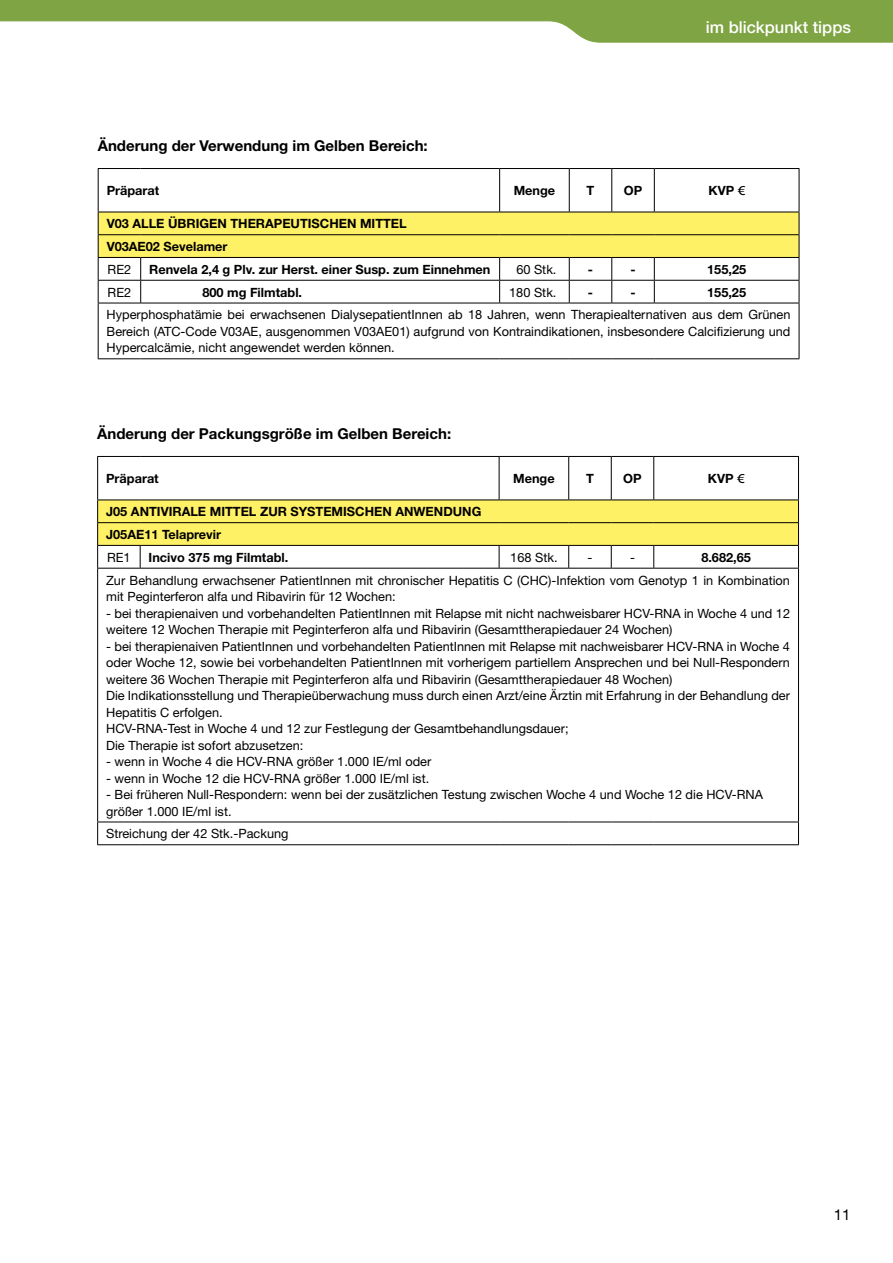
<style>
.page{position:relative;width:893px;height:1263px;background:#fff}
.page>*{position:absolute;margin:0;border:0;box-sizing:border-box;transform-origin:0 0}
.t1{font:500 16.5px "Helvetica Neue LT Pro";color:#fff}
.t2{font:700 15px "Helvetica Neue";color:#000}
.t3{font:15px "Helvetica Neue";color:#000}
.t4{font:12.75px/16.5px "Helvetica Neue";color:#000}
.t5{font:700 12.75px/22.6px "Helvetica Neue";color:#000}
.s1{font-family:"Linotype Euro Font Ato F";font-weight:400}
</style>
<div class="page">
<svg style="left:0;top:0;width:893px;height:43px"></svg>
<hr style="left:97px;top:456px;width:43px;height:1px;background:#000">
<hr style="left:97px;top:457px;width:1px;height:43px;background:#000">
<hr style="left:140px;top:456px;width:359px;height:1px;background:#000">
<hr style="left:499px;top:456px;width:70px;height:1px;background:#000">
<hr style="left:499px;top:457px;width:1px;height:43px;background:#000">
<hr style="left:569px;top:456px;width:42px;height:1px;background:#000">
<hr style="left:568px;top:457px;width:1px;height:43px;background:#000">
<hr style="left:611px;top:456px;width:43px;height:1px;background:#000">
<hr style="left:611px;top:457px;width:1px;height:43px;background:#000">
<hr style="left:654px;top:456px;width:145px;height:1px;background:#000">
<hr style="left:653px;top:457px;width:1px;height:43px;background:#000">
<hr style="left:798px;top:457px;width:1px;height:43px;background:#000">
<svg style="left:97px;top:500px;width:702px;height:68px"></svg>
<hr style="left:97px;top:568px;width:43px;height:1px;background:#000">
<hr style="left:97px;top:568px;width:1px;height:254px;background:#000">
<hr style="left:140px;top:568px;width:359px;height:1px;background:#000">
<hr style="left:499px;top:568px;width:70px;height:1px;background:#000">
<hr style="left:569px;top:568px;width:42px;height:1px;background:#000">
<hr style="left:611px;top:568px;width:43px;height:1px;background:#000">
<hr style="left:654px;top:568px;width:145px;height:1px;background:#000">
<hr style="left:798px;top:568px;width:1px;height:254px;background:#000">
<hr style="left:97px;top:822px;width:43px;height:1px;background:#000">
<svg style="left:97px;top:822px;width:1px;height:22px"></svg>
<hr style="left:140px;top:822px;width:359px;height:1px;background:#000">
<hr style="left:499px;top:822px;width:70px;height:1px;background:#000">
<hr style="left:569px;top:822px;width:42px;height:1px;background:#000">
<hr style="left:611px;top:822px;width:43px;height:1px;background:#000">
<hr style="left:654px;top:822px;width:145px;height:1px;background:#000">
<svg style="left:798px;top:822px;width:1px;height:22px"></svg>
<hr style="left:97px;top:844px;width:43px;height:1px;background:#000">
<hr style="left:140px;top:844px;width:359px;height:1px;background:#000">
<hr style="left:499px;top:844px;width:70px;height:1px;background:#000">
<hr style="left:569px;top:844px;width:42px;height:1px;background:#000">
<hr style="left:611px;top:844px;width:43px;height:1px;background:#000">
<hr style="left:654px;top:844px;width:145px;height:1px;background:#000">
<hr style="left:98px;top:168px;width:43px;height:1px;background:#000">
<hr style="left:98px;top:169px;width:1px;height:43px;background:#000">
<hr style="left:141px;top:168px;width:359px;height:1px;background:#000">
<hr style="left:500px;top:168px;width:69px;height:1px;background:#000">
<hr style="left:499px;top:169px;width:1px;height:43px;background:#000">
<hr style="left:569px;top:168px;width:43px;height:1px;background:#000">
<hr style="left:569px;top:169px;width:1px;height:43px;background:#000">
<hr style="left:612px;top:168px;width:42px;height:1px;background:#000">
<hr style="left:611px;top:169px;width:1px;height:43px;background:#000">
<hr style="left:654px;top:168px;width:145px;height:1px;background:#000">
<hr style="left:654px;top:169px;width:1px;height:43px;background:#000">
<hr style="left:799px;top:169px;width:1px;height:43px;background:#000">
<svg style="left:98px;top:212px;width:702px;height:91px"></svg>
<hr style="left:98px;top:303px;width:43px;height:1px;background:#000">
<hr style="left:98px;top:303px;width:1px;height:55px;background:#000">
<hr style="left:141px;top:303px;width:359px;height:1px;background:#000">
<hr style="left:500px;top:303px;width:69px;height:1px;background:#000">
<hr style="left:569px;top:303px;width:43px;height:1px;background:#000">
<hr style="left:612px;top:303px;width:42px;height:1px;background:#000">
<hr style="left:654px;top:303px;width:145px;height:1px;background:#000">
<hr style="left:799px;top:303px;width:1px;height:55px;background:#000">
<hr style="left:98px;top:358px;width:43px;height:1px;background:#000">
<hr style="left:141px;top:358px;width:359px;height:1px;background:#000">
<hr style="left:500px;top:358px;width:69px;height:1px;background:#000">
<hr style="left:569px;top:358px;width:43px;height:1px;background:#000">
<hr style="left:612px;top:358px;width:42px;height:1px;background:#000">
<hr style="left:654px;top:358px;width:145px;height:1px;background:#000">
<p class="t2" style="left:98px;top:137px;width:331px">Änderung der Verwendung im Gelben Bereich:</p>
<p class="t1" style="left:706px;top:17px;width:147px">im blickpunkt tipps</p>
<p class="t5" style="left:107px;top:179px;width:54px">Präparat</p>
<p class="t5" style="left:514px;top:179px;width:43px">Menge</p>
<p class="t5" style="left:587px;top:179px;width:9px">T</p>
<p class="t5" style="left:624px;top:179px;width:20px">OP</p>
<p class="t5" style="left:708px;top:179px;width:38px">KVP <span class="s1">3</span></p>
<p class="t5" style="left:107px;top:212px;width:302px">V03 ALLE ÜBRIGEN THERAPEUTISCHEN MITTEL<br>V03AE02 Sevelamer</p>
<p class="t4" style="left:108px;top:261px;width:25px">RE2</p>
<p class="t5" style="left:149px;top:258px;width:343px">Renvela 2,4 g Plv. zur Herst. einer Susp. zum Einnehmen</p>
<p class="t4" style="left:516px;top:261px;width:42px">60 Stk.</p>
<p class="t5" style="left:588px;top:258px;width:7px">-</p>
<p class="t5" style="left:630px;top:258px;width:7px">-</p>
<p class="t5" style="left:707px;top:258px;width:40px">155,25</p>
<p class="t4" style="left:108px;top:284px;width:25px">RE2</p>
<p class="t5" style="left:202px;top:280px;width:101px">800 mg Filmtabl.</p>
<p class="t4" style="left:509px;top:284px;width:49px">180 Stk.</p>
<p class="t5" style="left:588px;top:280px;width:7px">-</p>
<p class="t5" style="left:630px;top:280px;width:7px">-</p>
<p class="t5" style="left:707px;top:280px;width:40px">155,25</p>
<p class="t4" style="left:107px;top:306px;width:685px;text-align:justify">Hyperphosphatämie bei erwachsenen DialysepatientInnen ab 18 Jahren, wenn Therapiealternativen aus dem Grünen Bereich (ATC-Code V03AE, ausgenommen V03AE01) aufgrund von Kontraindikationen, insbesondere Calcifizierung und Hypercalcämie, nicht angewendet werden können.</p>
<p class="t2" style="left:97px;top:424px;width:355px">Änderung der Packungsgröße im Gelben Bereich:</p>
<p class="t5" style="left:106px;top:467px;width:54px">Präparat</p>
<p class="t5" style="left:513px;top:467px;width:43px">Menge</p>
<p class="t5" style="left:586px;top:467px;width:9px">T</p>
<p class="t5" style="left:623px;top:467px;width:20px">OP</p>
<p class="t5" style="left:708px;top:467px;width:38px">KVP <span class="s1">3</span></p>
<p class="t5" style="left:106px;top:500px;width:377px">J05 ANTIVIRALE MITTEL ZUR SYSTEMISCHEN ANWENDUNG<br>J05AE11 Telaprevir</p>
<p class="t4" style="left:107px;top:549px;width:25px">RE1</p>
<p class="t5" style="left:149px;top:546px;width:141px">Incivo 375 mg Filmtabl.</p>
<p class="t4" style="left:510px;top:549px;width:49px">168 Stk.</p>
<p class="t4" style="left:587px;top:549px;width:6px">-</p>
<p class="t4" style="left:630px;top:549px;width:6px">-</p>
<p class="t5" style="left:701px;top:546px;width:51px">8.682,65</p>
<p class="t4" style="left:106px;top:572px;width:685px">Zur Behandlung erwachsener PatientInnen mit chronischer Hepatitis C (CHC)-Infektion vom Genotyp 1 in Kombination mit Peginterferon alfa und Ribavirin für 12 Wochen:</p>
<p class="t4" style="left:106px;top:605px;width:685px">- bei therapienaiven und vorbehandelten PatientInnen mit Relapse mit nicht nachweisbarer HCV-RNA in Woche 4 und 12 weitere 12 Wochen Therapie mit Peginterferon alfa und Ribavirin (Gesamttherapiedauer 24 Wochen)</p>
<p class="t4" style="left:106px;top:638px;width:685px">- bei therapienaiven PatientInnen und vorbehandelten PatientInnen mit Relapse mit nachweisbarer HCV-RNA in Woche 4 oder Woche 12, sowie bei vorbehandelten PatientInnen mit vorherigem partiellem Ansprechen und bei Null-Respondern weitere 36 Wochen Therapie mit Peginterferon alfa und Ribavirin (Gesamttherapiedauer 48 Wochen)<br>Die Indikationsstellung und Therapieüberwachung muss durch einen Arzt/eine Ärztin mit Erfahrung in der Behandlung der Hepatitis C erfolgen.<br>HCV-RNA-Test in Woche 4 und 12 zur Festlegung der Gesamtbehandlungsdauer;<br>Die Therapie ist sofort abzusetzen:</p>
<p class="t4" style="left:106px;top:753px;width:327px">- wenn in Woche 4 die HCV-RNA größer 1.000 IE/ml oder</p>
<p class="t4" style="left:106px;top:770px;width:325px">- wenn in Woche 12 die HCV-RNA größer 1.000 IE/ml ist.</p>
<p class="t4" style="left:106px;top:786px;width:658px">- Bei früheren Null-Respondern: wenn bei der zusätzlichen Testung zwischen Woche 4 und Woche 12 die HCV-RNA größer 1.000 IE/ml ist.</p>
<p class="t4" style="left:106px;top:825px;width:184px">Streichung der 42 Stk.-Packung</p>
<p class="t3" style="left:834px;top:1205px;width:18px">11</p>
</div>
